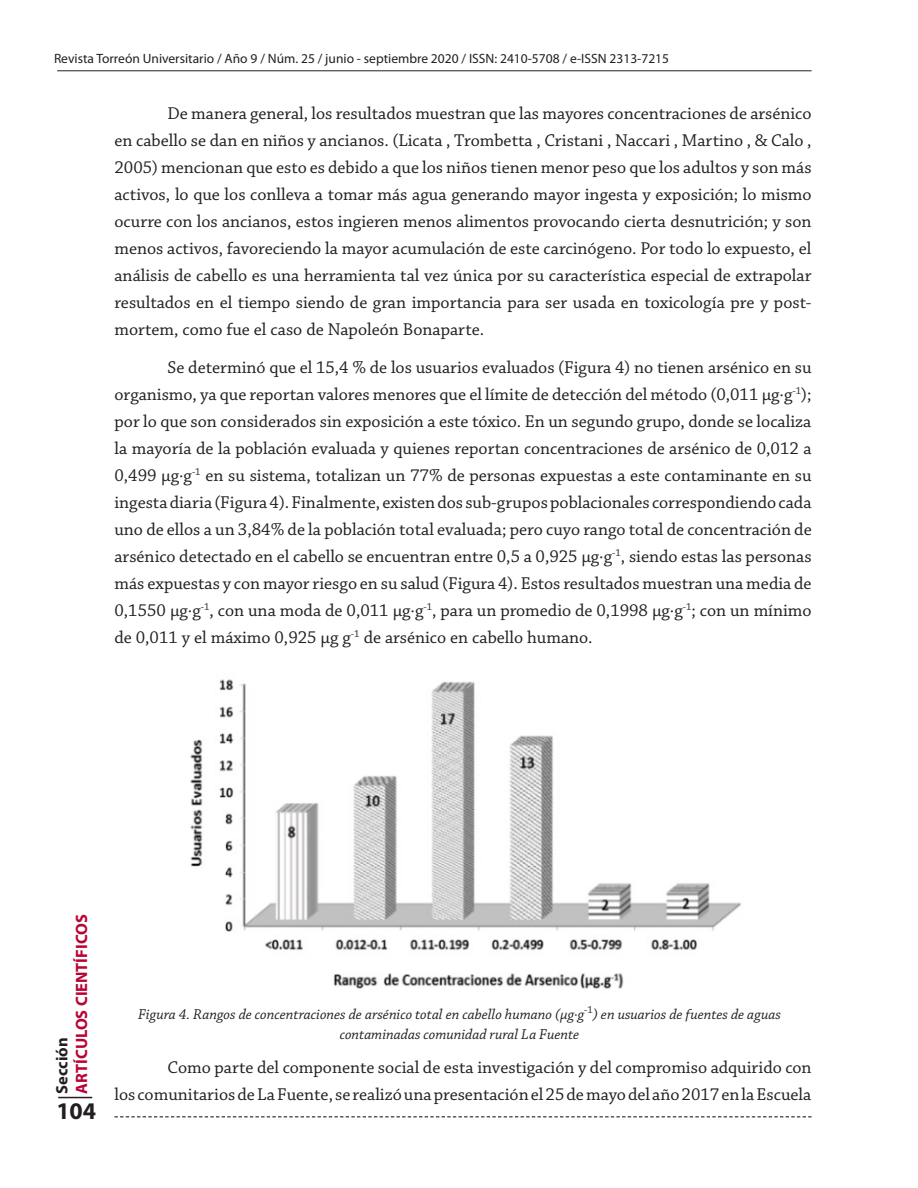
<style>
.page{position:relative;width:918px;height:1188px;background:#fff}
.page>*{position:absolute;margin:0;border:0;box-sizing:border-box;transform-origin:0 0}
.t1{font:700 24px "Myriad Pro";color:#231f20}
.t2{font:18px/27px "Chaparral Pro";color:#231f20;text-align:justify}
.t3{font:700 16.5px "Myriad Pro";color:#b90335}
.t4{font:700 16.5px "Myriad Pro";color:#231f20}
.t5{font:italic 15px/19.5px "Chaparral Pro";color:#231f20;text-align:center}
.t6{font:13.5px "Myriad Pro";color:#231f20}
</style>
<div class="page">
<img style="left:190px;top:679px;width:551px;height:310px">
<hr style="left:57px;top:70px;width:755px;height:1px;background:#231f20">
<hr style="left:58px;top:1097px;width:34px;height:1px;background:#231f20">
<svg style="left:114px;top:1116px;width:698px;height:1px"></svg>
<p class="t6" style="left:54px;top:50px;width:617px">Revista Torreón Universitario / Año 9 / Núm. 25 / junio - septiembre 2020 / ISSN: 2410-5708 / e-ISSN 2313-7215</p>
<p class="t2" style="left:114px;top:101px;width:699px;text-indent:53px">De manera general, los resultados muestran que las mayores concentraciones de arsénico en cabello se dan en niños y ancianos. (Licata , Trombetta , Cristani , Naccari , Martino , &amp; Calo , 2005) mencionan que esto es debido a que los niños tienen menor peso que los adultos y son más activos, lo que los conlleva a tomar más agua generando mayor ingesta y exposición; lo mismo ocurre con los ancianos, estos ingieren menos alimentos provocando cierta desnutrición; y son menos activos, favoreciendo la mayor acumulación de este carcinógeno. Por todo lo expuesto, el análisis de cabello es una herramienta tal vez única por su característica especial de extrapolar resultados en el tiempo siendo de gran importancia para ser usada en toxicología pre y post&shy;mortem, como fue el caso de Napoleón Bonaparte.</p>
<p class="t2" style="left:114px;top:354px;width:699px;text-indent:53px">Se determinó que el 15,4 % de los usuarios evaluados (Figura 4) no tienen arsénico en su organismo, ya que reportan valores menores que el límite de detección del método (0,011 µg·g<sup>-1</sup>); por lo que son considerados sin exposición a este tóxico. En un segundo grupo, donde se localiza la mayoría de la población evaluada y quienes reportan concentraciones de arsénico de 0,012 a 0,499 µg·g<sup>-1</sup> en su sistema, totalizan un 77% de personas expuestas a este contaminante en su ingesta diaria (Figura 4). Finalmente, existen dos sub-grupos poblacionales correspondiendo cada uno de ellos a un 3,84% de la población total evaluada; pero cuyo rango total de concentración de arsénico detectado en el cabello se encuentran entre 0,5 a 0,925 µg·g<sup>-1</sup>, siendo estas las personas más expuestas y con mayor riesgo en su salud (Figura 4). Estos resultados muestran una media de 0,1550 µg·g<sup>-1</sup>, con una moda de 0,011 µg·g<sup>-1</sup>, para un promedio de 0,1998 µg·g<sup>-1</sup>; con un mínimo de 0,011 y el máximo 0,925 µg g<sup>-1</sup> de arsénico en cabello humano.</p>
<p class="t3" style="left:71px;top:1094px;width:181px;rotate:-90deg">ARTÍCULOS CIENTÍFICOS</p>
<h1 class="t1" style="left:56px;top:1095px;width:41px">104</h1>
<p class="t4" style="left:51px;top:1094px;width:58px;rotate:-90deg">Sección</p>
<p class="t5" style="left:138px;top:1005px;width:644px">Figura 4. Rangos de concentraciones de arsénico total en cabello humano (µg·g<sup>-1</sup>) en usuarios de fuentes de aguas contaminadas comunidad rural La Fuente</p>
<p class="t2" style="left:114px;top:1054px;width:699px;text-align:right">Como parte del componente social de esta investigación y del compromiso adquirido con<br>los comunitarios de La Fuente, se realizó una presentación el 25 de mayo del año 2017 en la Escuela</p>
</div>
